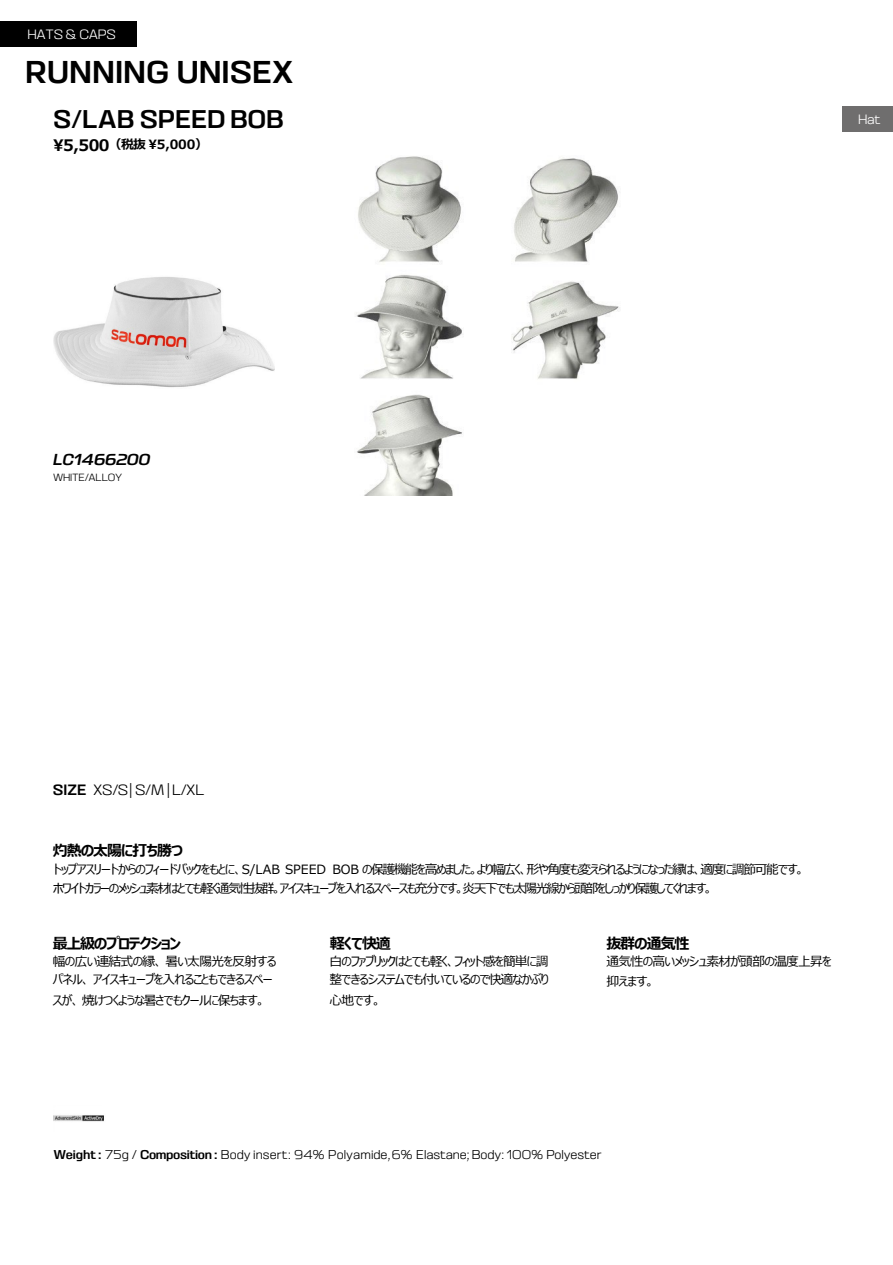
<style>
.page{position:relative;width:893px;height:1265px;background:#fff}
.page>*{position:absolute;margin:0;border:0;box-sizing:border-box;transform-origin:0 0}
.t1{font:31.5px "SALOMON Sans 200 Reg";color:#000}
.t2{font:25.5px "SALOMON Sans 200 Reg";letter-spacing:-.005em;color:#000}
.t3{font:15.9px "SALOMON Sans 200 Reg Slant";letter-spacing:-.02em;color:#000}
.t4{font:700 15px "Meiryo UI";letter-spacing:-.07em;color:#000}
.t5{font:300 15px "SALOMON Sans 200";color:#000}
.t6{font:300 13.5px "SALOMON Sans 200";letter-spacing:-.03em;color:#fff}
.t7{font:12.75px "Meiryo UI";letter-spacing:-.085em;color:#000}
.t8{font:12.75px "Meiryo UI";letter-spacing:-.105em;color:#000}
.t9{font:300 12.75px "SALOMON Sans 200";letter-spacing:-.005em;color:#000}
.t10{font:12.75px "Meiryo UI";letter-spacing:-.125em;color:#000}
.t11{font:12.75px "Meiryo UI";letter-spacing:-.055em;color:#000}
.t12{font:700 12.75px "Meiryo UI";color:#000}
.t13{font:300 10.5px "SALOMON Sans 200";letter-spacing:-.015em;color:#000}
.s1{font-size:15.9px}
.s2{font-family:"SALOMON Sans 200 Reg";font-weight:400}
</style>
<div class="page">
<div style="left:0;top:21px;width:136px;height:26px;background:#000"></div>
<div style="left:842px;top:106px;width:50px;height:26px;background:#6f6e6e"></div>
<img style="left:53px;top:277px;width:221px;height:111px">
<img style="left:53px;top:1115px;width:51px;height:7px">
<img style="left:356px;top:156px;width:264px;height:339px">
<p class="t6" style="left:28px;top:26px;width:90px">HATS &amp; CAPS</p>
<p class="t1" style="left:25px;top:54px;width:270px">RUNNING UNISEX</p>
<p class="t2" style="left:53px;top:105px;width:232px">S/LAB SPEED BOB</p>
<p class="t12" style="left:53px;top:136px;width:156px"><span class="s1">¥5,500</span>（税抜 ¥5,000）</p>
<p class="t3" style="left:53px;top:450px;width:99px">LC1466200</p>
<p class="t13" style="left:53px;top:471px;width:71px">WHITE/ALLOY</p>
<p class="t6" style="left:858px;top:111px;width:24px">Hat</p>
<p class="t5" style="left:53px;top:781px;width:153px"><span class="s2">SIZE</span> XS/S| S/M |L/XL</p>
<p class="t4" style="left:53px;top:840px;width:132px">灼熱の太陽に打ち勝つ</p>
<p class="t8" style="left:53px;top:860px;width:752px">トップアスリートからのフィードバックをもとに、S/LAB SPEED BOB の保護機能を高めました。より幅広く、形や角度も変えられるようになった縁は、適度に調節可能です。</p>
<p class="t10" style="left:53px;top:879px;width:661px">ホワイトカラーのメッシュ素材はとても軽く通気性抜群。アイスキューブを入れるスペースも充分です。炎天下でも太陽光線から頭部をしっかり保護してくれます。</p>
<p class="t4" style="left:53px;top:932px;width:130px">最上級のプロテクション</p>
<p class="t11" style="left:53px;top:952px;width:225px">幅の広い連結式の縁、暑い太陽光を反射する</p>
<p class="t7" style="left:53px;top:970px;width:221px">パネル、アイスキューブを入れることもできるスペー</p>
<p class="t7" style="left:53px;top:992px;width:214px">スが、焼けつくような暑さでもクールに保ちます。</p>
<p class="t4" style="left:330px;top:932px;width:63px">軽くて快適</p>
<p class="t7" style="left:329px;top:952px;width:220px">白のファブリックはとても軽く、フィット感を簡単に調</p>
<p class="t7" style="left:329px;top:970px;width:220px">整できるシステムでも付いているので快適なかぶり</p>
<p class="t7" style="left:329px;top:992px;width:53px">心地です。</p>
<p class="t4" style="left:606px;top:932px;width:84px">抜群の通気性</p>
<p class="t11" style="left:606px;top:952px;width:227px">通気性の高いメッシュ素材が頭部の温度上昇を</p>
<p class="t7" style="left:606px;top:972px;width:50px">抑えます。</p>
<p class="t9" style="left:53px;top:1147px;width:550px"><span class="s2">Weight :</span> 75g / <span class="s2">Composition :</span> Body insert: 94% Polyamide,6% Elastane; Body: 100% Polyester</p>
</div>
